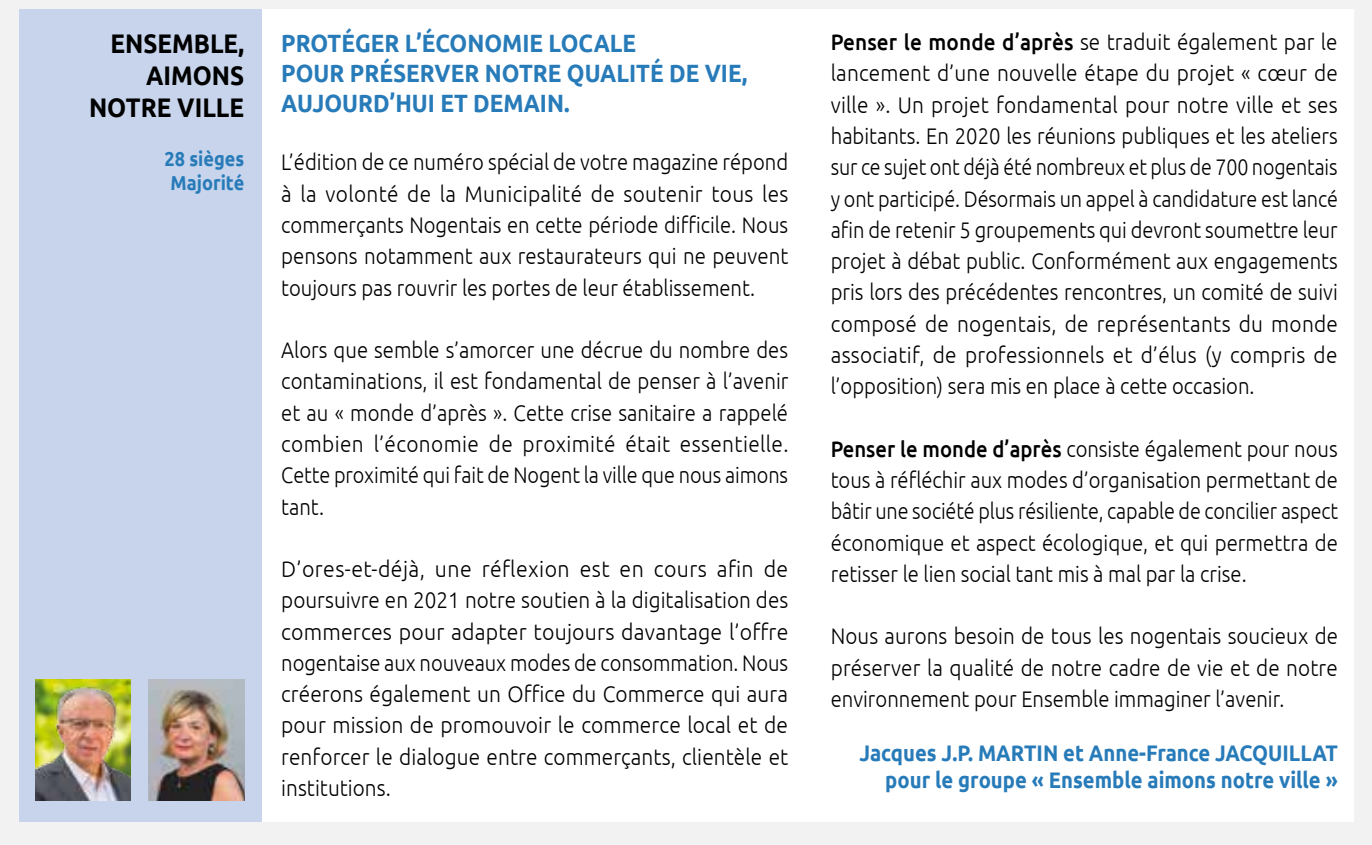
<style>
.page{position:relative;width:1372px;height:845px;background:#fff}
.page>*{position:absolute;margin:0;border:0;box-sizing:border-box;transform-origin:0 0}
.t1{font:700 26.75px/32.2px "Ubuntu";color:#000;text-align:right;scale:.9 1}
.t2{font:700 25px/30px "Ubuntu";color:#287bb9;scale:.9 1}
.t3{font:300 22.5px/31.2px "Ubuntu";color:#000;text-align:justify;scale:.9 1}
.t4{font:300 22.5px/31.2px "Ubuntu";color:#000;text-align:justify;scale:.92 1}
.t5{font:300 22.5px/31.2px "Ubuntu";color:#000;text-align:justify;scale:.95 1}
.t6{font:300 22.5px/31.2px "Ubuntu";color:#000;text-align:justify;scale:.91 1}
.t7{font:700 22.5px/27px "Ubuntu";color:#287bb9;text-align:right;scale:.9 1}
.t8{font:700 20.25px/24.2px "Ubuntu";color:#287bb9;scale:.9 1}
.s1{font-weight:500}
</style>
<div class="page">
<div style="left:0;top:0;width:1371px;height:844px;background:#f2f2f2"></div>
<div style="left:19px;top:10px;width:248px;height:811px;background:#c7d4eb"></div>
<div style="left:262px;top:9px;width:1092px;height:812px;background:#fff"></div>
<img style="left:149px;top:679px;width:95px;height:121px">
<img style="left:36px;top:679px;width:95px;height:121px">
<p class="t1" style="left:89px;top:27px;width:174px">ENSEMBLE,<br>AIMONS<br>NOTRE VILLE</p>
<p class="t8" style="left:164px;top:146px;width:90px">28 sièges<br>Majorité</p>
<p class="t2" style="left:281px;top:28px;width:519px">PROTÉGER L’ÉCONOMIE LOCALE<br>POUR PRÉSERVER NOTRE QUALITÉ DE VIE,<br>AUJOURD’HUI ET DEMAIN.</p>
<p class="t3" style="left:281px;top:146px;width:565px">L’édition de ce numéro spécial de votre magazine répond à la volonté de la Municipalité de soutenir tous les commerçants Nogentais en cette période difficile. Nous pensons notamment aux restaurateurs qui ne peuvent toujours pas rouvrir les portes de leur établissement.</p>
<p class="t3" style="left:281px;top:334px;width:565px">Alors que semble s’amorcer une décrue du nombre des contaminations, il est fondamental de penser à l’avenir et au « monde d’après ». Cette crise sanitaire a rappelé combien l’économie de proximité était essentielle.<br>Cette proximité qui fait de Nogent la ville que nous aimons tant.</p>
<p class="t5" style="left:281px;top:552px;width:535px">D’ores-et-déjà, une réflexion est en cours afin de poursuivre en 2021 notre soutien à la digitalisation des commerces pour adapter toujours davantage l’offre nogentaise aux nouveaux modes de consommation. Nous créerons également un Office du Commerce qui aura pour mission de promouvoir le commerce local et de renforcer le dialogue entre commerçants, clientèle et institutions.</p>
<p class="t4" style="left:830px;top:26px;width:553px"><span class="s1">Penser le monde d’après</span> se traduit également par le lancement d’une nouvelle étape du projet « cœur de ville ». Un projet fondamental pour notre ville et ses habitants. En 2020 les réunions publiques et les ateliers sur ce sujet ont déjà été nombreux et plus de 700 nogentais y ont participé. Désormais un appel à candidature est lancé afin de retenir 5 groupements qui devront soumettre leur projet à débat public. Conformément aux engagements pris lors des précédentes rencontres, un comité de suivi composé de nogentais, de représentants du monde associatif, de professionnels et d’élus (y compris de l’opposition) sera mis en place à cette occasion.</p>
<p class="t3" style="left:830px;top:432px;width:565px"><span class="s1">Penser le monde d’après</span> consiste également pour nous tous à réfléchir aux modes d’organisation permettant de bâtir une société plus résiliente, capable de concilier aspect économique et aspect écologique, et qui permettra de retisser le lien social tant mis à mal par la crise.</p>
<p class="t6" style="left:830px;top:620px;width:559px">Nous aurons besoin de tous les nogentais soucieux de préserver la qualité de notre cadre de vie et de notre environnement pour Ensemble immaginer l’avenir.</p>
<p class="t7" style="left:859px;top:738px;width:533px">Jacques J.P. MARTIN et Anne-France JACQUILLAT pour le groupe « Ensemble aimons notre ville »</p>
</div>
